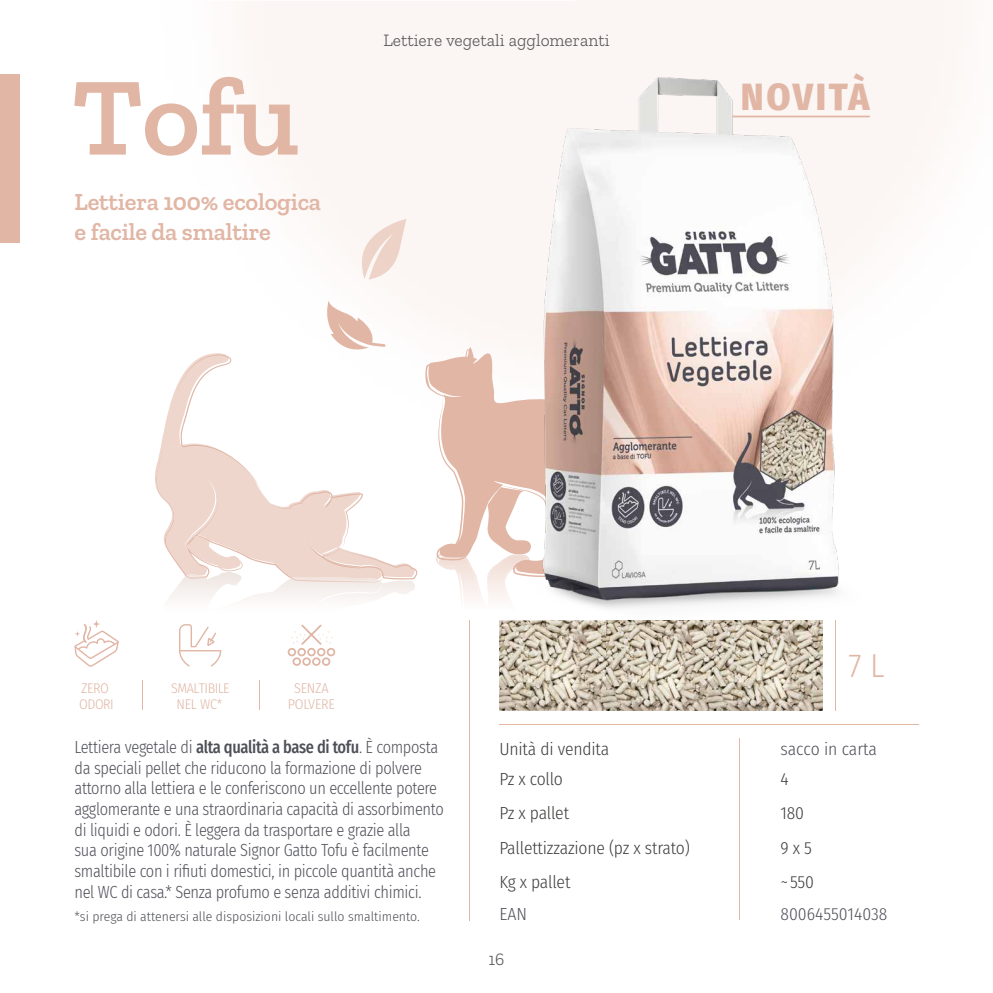
<style>
.page{position:relative;width:993px;height:993px;background:#fff}
.page>*{position:absolute;margin:0;border:0;box-sizing:border-box;transform-origin:0 0}
.t1{font:600 111.3px "Zilla Slab";color:#e1b6a5}
.t2{font:800 38.32px "Fira Sans Condensed";letter-spacing:.07em;color:#e1b6a5}
.t3{font:300 33.25px "Fira Sans Condensed";color:#e1b6a5}
.t4{font:600 24.5px/29.8px "Zilla Slab";letter-spacing:-.01em;color:#e1b6a5}
.t5{font:300 17.5px/20.7px "Fira Sans Condensed";letter-spacing:-.02em;color:#4e4f57;scale:.93 1}
.t6{font:300 17.5px "Fira Sans Condensed";letter-spacing:-.01em;color:#3c3c3b}
.t7{font:300 17.5px "Zilla Slab";color:#575756}
.t8{font:300 17.5px "Fira Sans Condensed";letter-spacing:-.02em;color:#4e4f57}
.t9{font:300 17.5px "Fira Sans Condensed";color:#4e4f57}
.t10{font:300 14px/15.8px "Fira Sans Condensed";letter-spacing:-.035em;color:#e1b6a5;text-align:center}
.t11{font:300 14px/15.8px "Fira Sans Condensed";letter-spacing:-.015em;color:#dfb5a4;text-align:center}
.t12{font:300 13.12px "Fira Sans Condensed";color:#4e4f57;scale:1.04 1}
.s1{font-weight:500}
</style>
<div class="page">
<hr style="left:468px;top:620px;width:1px;height:300px;background:#e1b6a5">
<hr style="left:739px;top:738px;width:1px;height:181px;background:#e1b6a5">
<hr style="left:834px;top:620px;width:1px;height:90px;background:#e1b6a5">
<hr style="left:499px;top:723px;width:419px;height:1px;background:#e1b6a5">
<img style="left:499px;top:620px;width:322px;height:90px">
<hr style="left:142px;top:679px;width:1px;height:30px;background:#e1b6a5">
<hr style="left:258px;top:679px;width:1px;height:30px;background:#e1b6a5">
<svg style="left:74px;top:624px;width:45px;height:42px"></svg>
<svg style="left:74px;top:630px;width:6px;height:7px"></svg>
<svg style="left:92px;top:619px;width:9px;height:9px"></svg>
<img style="left:359px;top:219px;width:47px;height:60px">
<svg style="left:155px;top:300px;width:579px;height:366px"></svg>
<div style="left:0;top:74px;width:19px;height:169px;background:#e1b6a5"></div>
<img style="left:496px;top:27px;width:420px;height:593px">
<hr style="left:732px;top:116px;width:137px;height:1px;background:#e1b6a5">
<h1 class="t1" style="left:72px;top:76px;width:229px">Tofu</h1>
<h3 class="t4" style="left:74px;top:189px;width:248px">Lettiera 100% ecologica e facile da smaltire</h3>
<p class="t7" style="left:383px;top:28px;width:227px">Lettiere vegetali agglomeranti</p>
<h2 class="t2" style="left:740px;top:64px;width:130px">NOVITÀ</h2>
<p class="t10" style="left:79px;top:680px;width:36px;text-align:left">ZERO<br>ODORI</p>
<p class="t10" style="left:171px;top:680px;width:60px">SMALTIBILE<br>NEL WC*</p>
<p class="t11" style="left:288px;top:680px;width:49px">SENZA<br>POLVERE</p>
<h3 class="t3" style="left:848px;top:641px;width:37px">7 L</h3>
<p class="t5" style="left:74px;top:736px;width:398px">Lettiera vegetale di <span class="s1">alta qualità a base di tofu</span>. È composta da speciali pellet che riducono la formazione di polvere attorno alla lettiera e le conferiscono un eccellente potere agglomerante e una straordinaria capacità di assorbimento di liquidi e odori. È leggera da trasportare e grazie alla<br>sua origine 100% naturale Signor Gatto Tofu è facilmente smaltibile con i rifiuti domestici, in piccole quantità anche nel WC di casa.* Senza profumo e senza additivi chimici.</p>
<p class="t12" style="left:74px;top:906px;width:333px">*si prega di attenersi alle disposizioni locali sullo smaltimento.</p>
<p class="t6" style="left:499px;top:736px;width:111px">Unità di vendita</p>
<p class="t8" style="left:780px;top:736px;width:98px">sacco in carta</p>
<p class="t6" style="left:499px;top:766px;width:65px">Pz x collo</p>
<p class="t6" style="left:780px;top:766px;width:10px">4</p>
<p class="t6" style="left:499px;top:800px;width:71px">Pz x pallet</p>
<p class="t6" style="left:780px;top:800px;width:25px">180</p>
<p class="t6" style="left:499px;top:835px;width:192px">Pallettizzazione (pz x strato)</p>
<p class="t6" style="left:780px;top:835px;width:33px">9 x 5</p>
<p class="t6" style="left:499px;top:869px;width:72px">Kg x pallet</p>
<p class="t8" style="left:499px;top:901px;width:29px">EAN</p>
<p class="t6" style="left:789px;top:869px;width:25px">550</p>
<p class="t9" style="left:780px;top:901px;width:108px">8006455014038</p>
<p class="t7" style="left:488px;top:949px;width:17px">16</p>
</div>
